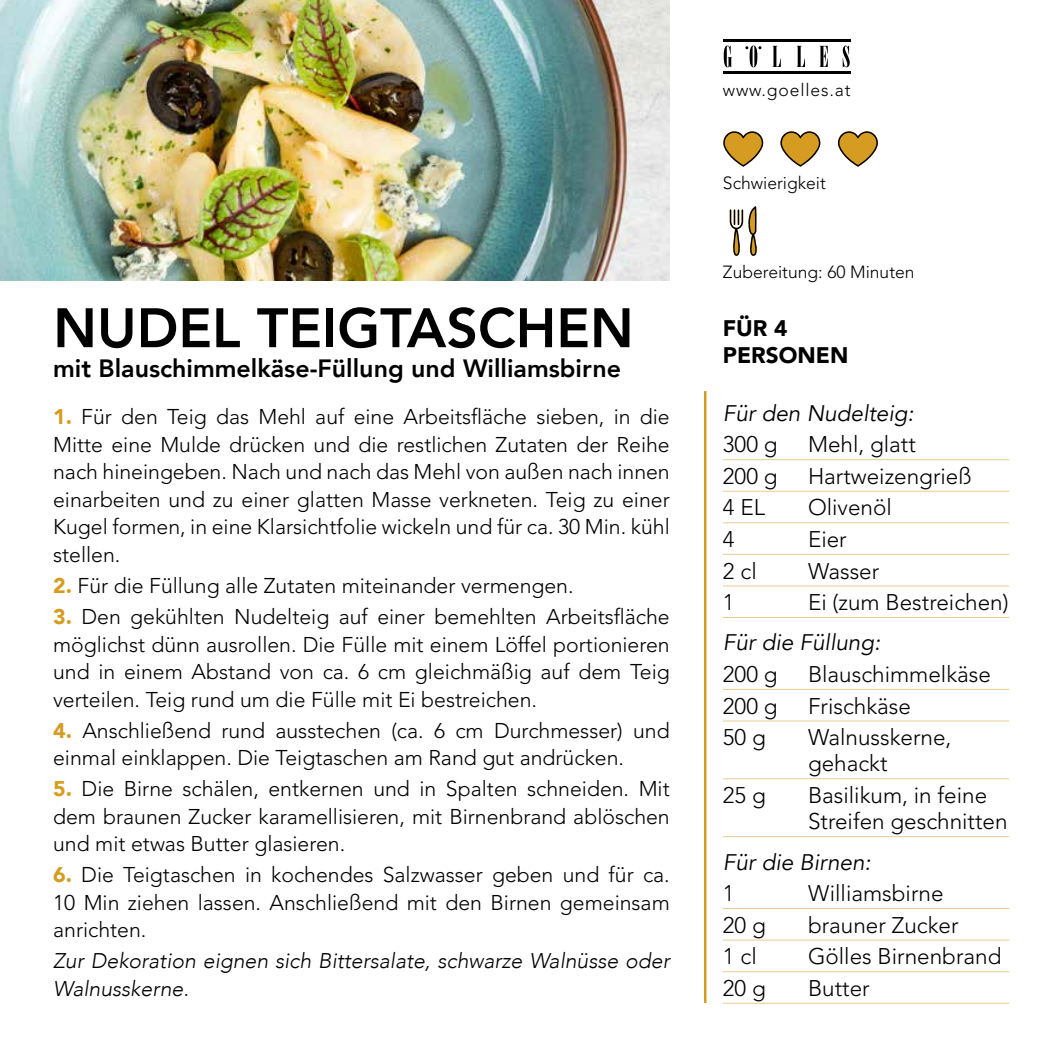
<style>
.page{position:relative;width:1049px;height:1049px;background:#fff}
.page>*{position:absolute;margin:0;border:0;box-sizing:border-box;transform-origin:0 0}
.t1{font:800 55px "Avenir";color:#000}
.t2{font:800 25px "Avenir";color:#000}
.t3{font:300 22.5px/26.2px "Avenir";color:#000}
.t4{font:italic 22.5px "Avenir";color:#000}
.t5{font:900 22.5px/27px "Avenir";color:#000}
.t6{font:300 21.25px/27.5px "Avenir";color:#000;text-align:justify}
.t7{font:italic 300 21.25px/27.5px "Avenir";color:#000}
.t8{font:300 17.5px "Avenir";color:#000}
.t9{font:300 17.5px "Avenir";letter-spacing:.05em;color:#000}
.s1{font-weight:900;color:#d59c21}
</style>
<div class="page">
<hr style="left:723px;top:459px;width:286px;height:1px;background:#ebcb94">
<hr style="left:723px;top:491px;width:286px;height:1px;background:#ebcb94">
<hr style="left:723px;top:522px;width:286px;height:1px;background:#ebcb94">
<hr style="left:723px;top:554px;width:286px;height:1px;background:#ebcb94">
<hr style="left:723px;top:585px;width:286px;height:1px;background:#ebcb94">
<hr style="left:723px;top:617px;width:286px;height:1px;background:#ebcb94">
<hr style="left:723px;top:689px;width:286px;height:1px;background:#ebcb94">
<hr style="left:723px;top:720px;width:286px;height:1px;background:#ebcb94">
<hr style="left:723px;top:778px;width:286px;height:1px;background:#ebcb94">
<hr style="left:723px;top:836px;width:286px;height:1px;background:#ebcb94">
<hr style="left:723px;top:908px;width:286px;height:1px;background:#ebcb94">
<hr style="left:723px;top:940px;width:286px;height:1px;background:#ebcb94">
<hr style="left:723px;top:971px;width:286px;height:1px;background:#ebcb94">
<hr style="left:723px;top:1003px;width:286px;height:1px;background:#ebcb94">
<hr style="left:704px;top:391px;width:2px;height:612px;background:#d59c21">
<svg style="left:730px;top:206px;width:27px;height:50px"></svg>
<svg style="left:723px;top:131px;width:40px;height:36px"></svg>
<svg style="left:780px;top:131px;width:40px;height:36px"></svg>
<svg style="left:838px;top:131px;width:40px;height:36px"></svg>
<img style="left:0;top:0;width:670px;height:280px">
<svg style="left:772px;top:46px;width:9px;height:21px"></svg>
<svg style="left:797px;top:46px;width:8px;height:21px"></svg>
<svg style="left:819px;top:46px;width:9px;height:21px"></svg>
<svg style="left:843px;top:46px;width:7px;height:21px"></svg>
<svg style="left:724px;top:46px;width:8px;height:21px"></svg>
<svg style="left:745px;top:46px;width:16px;height:21px"></svg>
<hr style="left:723px;top:39px;width:127px;height:3px;background:#000">
<hr style="left:723px;top:71px;width:127px;height:3px;background:#000">
<h1 class="t1" style="left:53px;top:278px;width:582px">NUDEL TEIGTASCHEN</h1>
<p class="t2" style="left:53px;top:346px;width:569px">mit Blauschimmelkäse-Füllung und Williamsbirne</p>
<p class="t6" style="left:53px;top:403px;width:618px"><span class="s1">1.</span> Für den Teig das Mehl auf eine Arbeitsfläche sieben, in die Mitte eine Mulde drücken und die restlichen Zutaten der Reihe nach hineingeben. Nach und nach das Mehl von außen nach innen einarbeiten und zu einer glatten Masse verkneten. Teig zu einer Kugel formen, in eine Klarsichtfolie wickeln und für ca. 30 Min. kühl stellen.</p>
<p class="t6" style="left:53px;top:572px;width:522px"><span class="s1">2.</span> Für die Füllung alle Zutaten miteinander vermengen.</p>
<p class="t6" style="left:53px;top:603px;width:618px"><span class="s1">3.</span> Den gekühlten Nudelteig auf einer bemehlten Arbeitsfläche möglichst dünn ausrollen. Die Fülle mit einem Löffel portionieren und in einem Abstand von ca. 6 cm gleichmäßig auf dem Teig verteilen. Teig rund um die Fülle mit Ei bestreichen.</p>
<p class="t6" style="left:53px;top:717px;width:618px"><span class="s1">4.</span> Anschließend rund ausstechen (ca. 6 cm Durchmesser) und einmal einklappen. Die Teigtaschen am Rand gut andrücken.</p>
<p class="t6" style="left:53px;top:775px;width:618px"><span class="s1">5.</span> Die Birne schälen, entkernen und in Spalten schneiden. Mit dem braunen Zucker karamellisieren, mit Birnenbrand ablöschen und mit etwas Butter glasieren.</p>
<p class="t6" style="left:53px;top:861px;width:618px"><span class="s1">6.</span> Die Teigtaschen in kochendes Salzwasser geben und für ca.<br>10 Min ziehen lassen. Anschließend mit den Birnen gemeinsam anrichten.</p>
<p class="t7" style="left:53px;top:947px;width:618px">Zur Dekoration eignen sich Bittersalate, schwarze Walnüsse oder<br>Walnusskerne.</p>
<p class="t9" style="left:723px;top:80px;width:129px">www.goelles.at</p>
<p class="t8" style="left:723px;top:172px;width:105px">Schwierigkeit</p>
<p class="t8" style="left:723px;top:261px;width:193px">Zubereitung: 60 Minuten</p>
<p class="t5" style="left:723px;top:314px;width:127px">FÜR 4<br>PERSONEN</p>
<p class="t4" style="left:723px;top:399px;width:192px">Für den Nudelteig:</p>
<p class="t3" style="left:723px;top:431px;width:56px">300 g</p>
<p class="t3" style="left:808px;top:431px;width:109px">Mehl, glatt</p>
<p class="t3" style="left:723px;top:463px;width:56px">200 g</p>
<p class="t3" style="left:808px;top:463px;width:165px">Hartweizengrieß</p>
<p class="t3" style="left:723px;top:495px;width:44px">4 EL</p>
<p class="t3" style="left:808px;top:495px;width:85px">Olivenöl</p>
<p class="t3" style="left:723px;top:526px;width:13px">4</p>
<p class="t3" style="left:808px;top:526px;width:40px">Eier</p>
<p class="t3" style="left:723px;top:558px;width:35px">2 cl</p>
<p class="t3" style="left:808px;top:558px;width:73px">Wasser</p>
<p class="t3" style="left:723px;top:589px;width:13px">1</p>
<p class="t3" style="left:808px;top:589px;width:202px">Ei (zum Bestreichen)</p>
<p class="t4" style="left:723px;top:629px;width:159px">Für die Füllung:</p>
<p class="t3" style="left:723px;top:661px;width:56px">200 g</p>
<p class="t3" style="left:808px;top:661px;width:184px">Blauschimmelkäse</p>
<p class="t3" style="left:723px;top:693px;width:56px">200 g</p>
<p class="t3" style="left:808px;top:693px;width:104px">Frischkäse</p>
<p class="t3" style="left:723px;top:724px;width:44px">50 g</p>
<p class="t3" style="left:808px;top:724px;width:145px">Walnusskerne, gehackt</p>
<p class="t3" style="left:723px;top:782px;width:44px">25 g</p>
<p class="t3" style="left:808px;top:782px;width:201px">Basilikum, in feine<br>Streifen geschnitten</p>
<p class="t4" style="left:723px;top:848px;width:149px">Für die Birnen:</p>
<p class="t3" style="left:723px;top:880px;width:13px">1</p>
<p class="t3" style="left:808px;top:880px;width:137px">Williamsbirne</p>
<p class="t3" style="left:723px;top:912px;width:44px">20 g</p>
<p class="t3" style="left:808px;top:912px;width:152px">brauner Zucker</p>
<p class="t3" style="left:723px;top:943px;width:35px">1 cl</p>
<p class="t3" style="left:808px;top:943px;width:195px">Gölles Birnenbrand</p>
<p class="t3" style="left:723px;top:975px;width:44px">20 g</p>
<p class="t3" style="left:808px;top:975px;width:63px">Butter</p>
</div>
